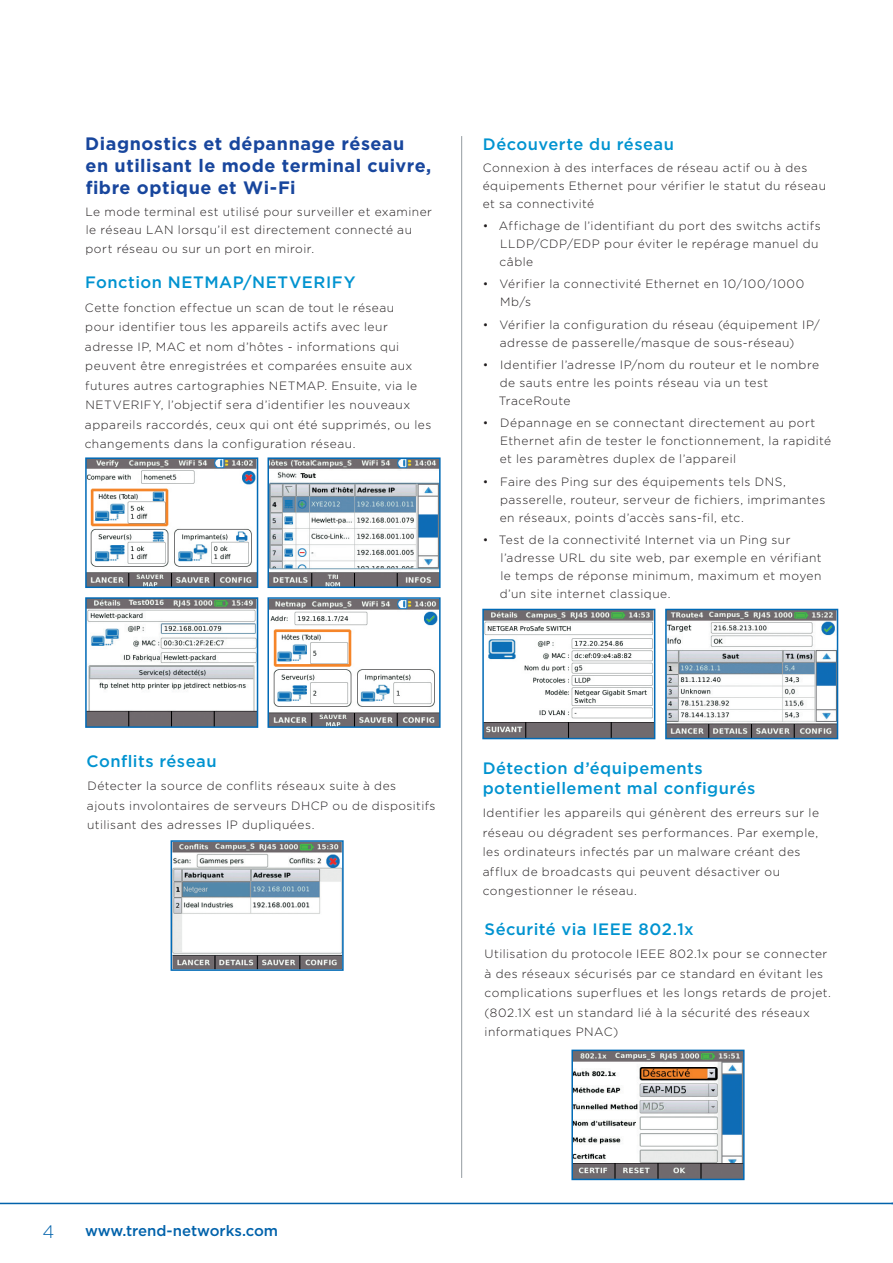
<style>
.page{position:relative;width:893px;height:1263px;background:#fff}
.page>*{position:absolute;margin:0;border:0;box-sizing:border-box;transform-origin:0 0}
.Heading_12_auto_pt{font:700 18px/21.6px "Gotham";letter-spacing:.03em;color:#18469d}
.t1{font:300 18px "Gotham";color:#0162ab}
.Body_8_12_5pt{font:500 16.5px/19.5px "Gotham";letter-spacing:.03em;color:#0093d0}
.t2{font:500 15px "Gotham";color:#0162ab}
.Body_8_12_5pt-2{font:300 12px/19.5px "Gotham";letter-spacing:.04em;color:#231f20}
</style>
<div class="page">
<hr style="left:0;top:1203px;width:893px;height:1px;background:#0162ab">
<hr style="left:461px;top:136px;width:1px;height:1042px;background:#959ca1">
<svg style="left:85px;top:457px;width:174px;height:131px"></svg>
<svg style="left:267px;top:457px;width:174px;height:131px"></svg>
<svg style="left:85px;top:597px;width:174px;height:131px"></svg>
<svg style="left:267px;top:597px;width:174px;height:131px"></svg>
<svg style="left:571px;top:1049px;width:174px;height:132px"></svg>
<svg style="left:482px;top:608px;width:174px;height:132px"></svg>
<svg style="left:665px;top:608px;width:174px;height:132px"></svg>
<svg style="left:170px;top:840px;width:174px;height:131px"></svg>
<p class="Heading_12_auto_pt" style="left:85px;top:133px;width:348px">Diagnostics et dépannage réseau en utilisant le mode terminal cuivre, fibre optique et Wi-Fi</p>
<p class="Body_8_12_5pt-2" style="left:86px;top:202px;width:348px;line-height:18px">Le mode terminal est utilisé pour surveiller et examiner le réseau LAN lorsqu’il est directement connecté au</p>
<p class="Body_8_12_5pt-2" style="left:86px;top:239px;width:230px">port réseau ou sur un port en miroir.</p>
<p class="Body_8_12_5pt" style="left:85px;top:272px;width:272px">Fonction NETMAP/NETVERIFY</p>
<p class="Body_8_12_5pt-2" style="left:85px;top:297px;width:348px">Cette fonction effectue un scan de tout le réseau<br>pour identifier tous les appareils actifs avec leur adresse IP, MAC et nom d’hôtes - informations qui peuvent être enregistrées et comparées ensuite aux futures autres cartographies NETMAP. Ensuite, via le NETVERIFY, l’objectif sera d’identifier les nouveaux appareils raccordés, ceux qui ont été supprimés, ou les changements dans la configuration réseau.</p>
<p class="Body_8_12_5pt" style="left:483px;top:134px;width:192px">Découverte du réseau</p>
<p class="Body_8_12_5pt-2" style="left:483px;top:158px;width:345px;line-height:18px">Connexion à des interfaces de réseau actif ou à des équipements Ethernet pour vérifier le statut du réseau et sa connectivité</p>
<p class="Body_8_12_5pt-2" style="left:499px;top:217px;width:323px;line-height:18px;text-indent:-17px">• Affichage de l’identifiant du port des switchs actifs<br>LLDP/CDP/EDP pour éviter le repérage manuel du câble</p>
<p class="Body_8_12_5pt-2" style="left:500px;top:275px;width:306px;line-height:18px;text-indent:-17px">• Vérifier la connectivité Ethernet en 10/100/1000<br>Mb/s</p>
<p class="Body_8_12_5pt-2" style="left:500px;top:315px;width:322px;line-height:18px;text-indent:-17px">• Vérifier la configuration du réseau (équipement IP/ adresse de passerelle/masque de sous-réseau)</p>
<p class="Body_8_12_5pt-2" style="left:499px;top:355px;width:322px;line-height:18px;text-indent:-16px">• Identifier l’adresse IP/nom du routeur et le nombre de sauts entre les points réseau via un test<br>TraceRoute</p>
<p class="Body_8_12_5pt-2" style="left:500px;top:414px;width:333px;line-height:18px;text-indent:-17px">• Dépannage en se connectant directement au port<br>Ethernet afin de tester le fonctionnement, la rapidité et les paramètres duplex de l’appareil</p>
<p class="Body_8_12_5pt-2" style="left:500px;top:472px;width:327px;line-height:18px;text-indent:-17px">• Faire des Ping sur des équipements tels DNS, passerelle, routeur, serveur de fichiers, imprimantes en réseaux, points d’accès sans-fil, etc.</p>
<p class="Body_8_12_5pt-2" style="left:500px;top:530px;width:323px;line-height:18px;text-indent:-17px">• Test de la connectivité Internet via un Ping sur l’adresse URL du site web, par exemple en vérifiant le temps de réponse minimum, maximum et moyen d’un site internet classique.</p>
<p class="Body_8_12_5pt" style="left:87px;top:751px;width:131px">Conflits réseau</p>
<p class="Body_8_12_5pt-2" style="left:87px;top:776px;width:350px">Détecter la source de conflits réseaux suite à des ajouts involontaires de serveurs DHCP ou de dispositifs utilisant des adresses IP dupliquées.</p>
<p class="Body_8_12_5pt" style="left:483px;top:758px;width:274px">Détection d’équipements potentiellement mal configurés</p>
<p class="Body_8_12_5pt-2" style="left:483px;top:803px;width:338px">Identifier les appareils qui génèrent des erreurs sur le réseau ou dégradent ses performances. Par exemple, les ordinateurs infectés par un malware créant des afflux de broadcasts qui peuvent désactiver ou congestionner le réseau.</p>
<p class="Body_8_12_5pt" style="left:485px;top:919px;width:211px">Sécurité via IEEE 802.1x</p>
<p class="Body_8_12_5pt-2" style="left:485px;top:944px;width:348px">Utilisation du protocole IEEE 802.1x pour se connecter à des réseaux sécurisés par ce standard en évitant les complications superflues et les longs retards de projet. (802.1X est un standard lié à la sécurité des réseaux informatiques PNAC)</p>
<p class="t1" style="left:43px;top:1220px;width:13px">4</p>
<p class="t2" style="left:85px;top:1221px;width:195px">www.trend-networks.com</p>
</div>
